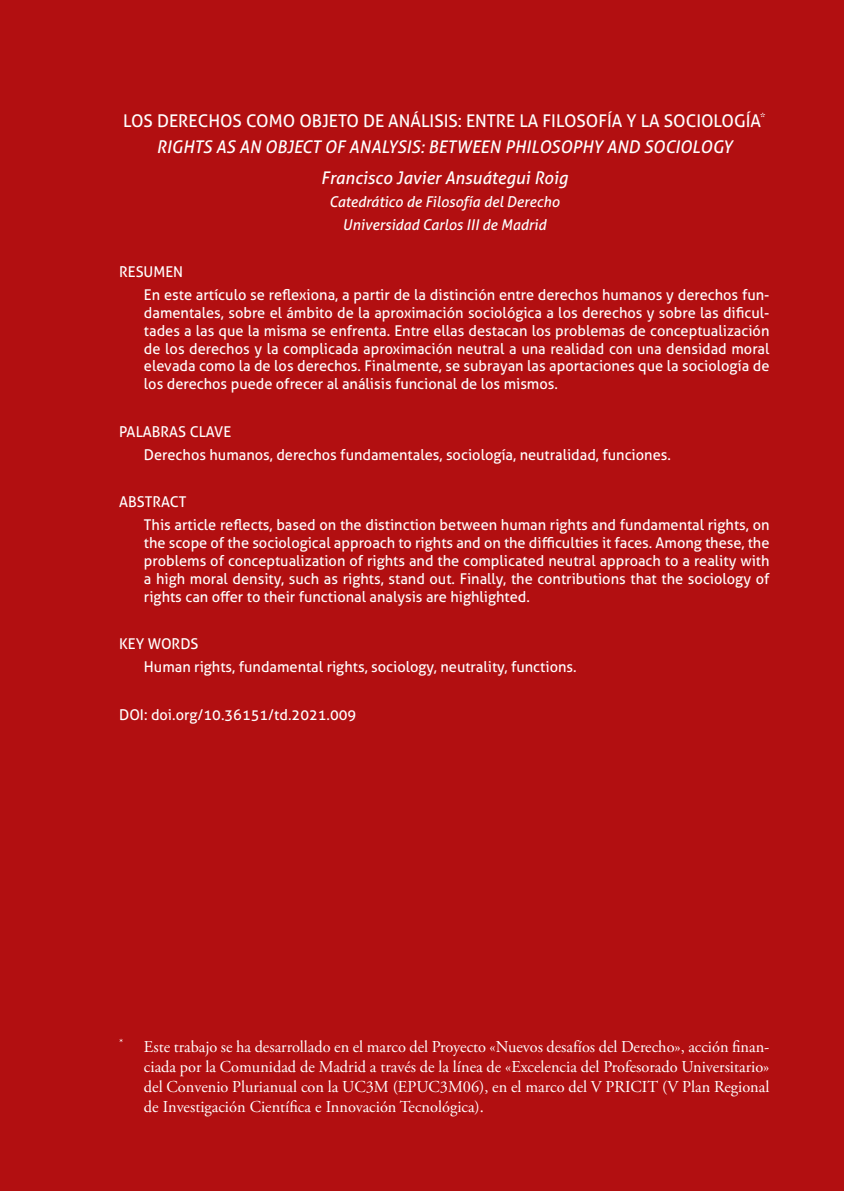
<style>
.page{position:relative;width:844px;height:1191px;background:#fff}
.page>*{position:absolute;margin:0;border:0;box-sizing:border-box;transform-origin:0 0}
.Resumen_título_españ{font:17.5px "Aller";color:#fff}
.Resumen_título_inglé{font:italic 17.5px "Aller";color:#fff}
.Resumen_autor{font:italic 17.5px "Aller";color:#fff}
.Nota_suelta{font:16.62px/19.9px "Adobe Garamond Pro";color:#fff;text-align:justify}
.Resumen_texto{font:14.88px/17.8px "Aller";color:#fff;text-align:justify}
.Resumen_cargo_con{font:italic 14.88px "Aller";color:#fff}
.Resumen_titular{font:14.88px "Aller";color:#fff}
</style>
<div class="page">
<div style="left:0;top:0;width:843px;height:1191px;background:#b20f11"></div>
<p class="Resumen_título_españ" style="left:123px;top:110px;width:643px">LOS DERECHOS COMO OBJETO DE ANÁLISIS: ENTRE LA FILOSOFÍA Y LA SOCIOLOGÍA<sup>*</sup></p>
<p class="Resumen_título_inglé" style="left:156px;top:136px;width:577px">RIGHTS AS AN OBJECT OF ANALYSIS: BETWEEN PHILOSOPHY AND SOCIOLOGY</p>
<p class="Resumen_autor" style="left:321px;top:167px;width:248px">Francisco Javier Ansuátegui Roig</p>
<p class="Resumen_cargo_con" style="left:329px;top:192px;width:232px">Catedrático de Filosofía del Derecho</p>
<p class="Resumen_cargo_con" style="left:342px;top:215px;width:205px">Universidad Carlos III de Madrid</p>
<p class="Resumen_titular" style="left:119px;top:263px;width:65px">RESUMEN</p>
<p class="Resumen_texto" style="left:144px;top:286px;width:627px">En este artículo se reflexiona, a partir de la distinción entre derechos humanos y derechos fun&shy;damentales, sobre el ámbito de la aproximación sociológica a los derechos y sobre las dificul&shy;tades a las que la misma se enfrenta. Entre ellas destacan los problemas de conceptualización de los derechos y la complicada aproximación neutral a una realidad con una densidad moral elevada como la de los derechos. Finalmente, se subrayan las aportaciones que la sociología de los derechos puede ofrecer al análisis funcional de los mismos.</p>
<p class="Resumen_titular" style="left:119px;top:422px;width:114px">PALABRAS CLAVE</p>
<p class="Resumen_texto" style="left:144px;top:445px;width:528px">Derechos humanos, derechos fundamentales, sociología, neutralidad, funciones.</p>
<p class="Resumen_titular" style="left:119px;top:493px;width:69px">ABSTRACT</p>
<p class="Resumen_texto" style="left:144px;top:516px;width:627px">This article reflects, based on the distinction between human rights and fundamental rights, on the scope of the sociological approach to rights and on the difficulties it faces. Among these, the problems of conceptualization of rights and the complicated neutral approach to a reality with a high moral density, such as rights, stand out. Finally, the contributions that the sociology of rights can offer to their functional analysis are highlighted.</p>
<p class="Resumen_titular" style="left:119px;top:635px;width:81px">KEY WORDS</p>
<p class="Resumen_texto" style="left:144px;top:658px;width:434px">Human rights, fundamental rights, sociology, neutrality, functions.</p>
<p class="Resumen_texto" style="left:119px;top:705px;width:239px">DOI: doi.org/10.36151/td.2021.009</p>
<p class="Nota_suelta" style="left:144px;top:1037px;width:627px;text-indent:-25px"><sup>*</sup> Este trabajo se ha desarrollado en el marco del Proyecto «Nuevos desafíos del Derecho», acción finan&shy;ciada por la Comunidad de Madrid a través de la línea de «Excelencia del Profesorado Universitario» del Convenio Plurianual con la UC3M (EPUC3M06), en el marco del V PRICIT (V Plan Regional de Investigación Científica e Innovación Tecnológica).</p>
</div>
